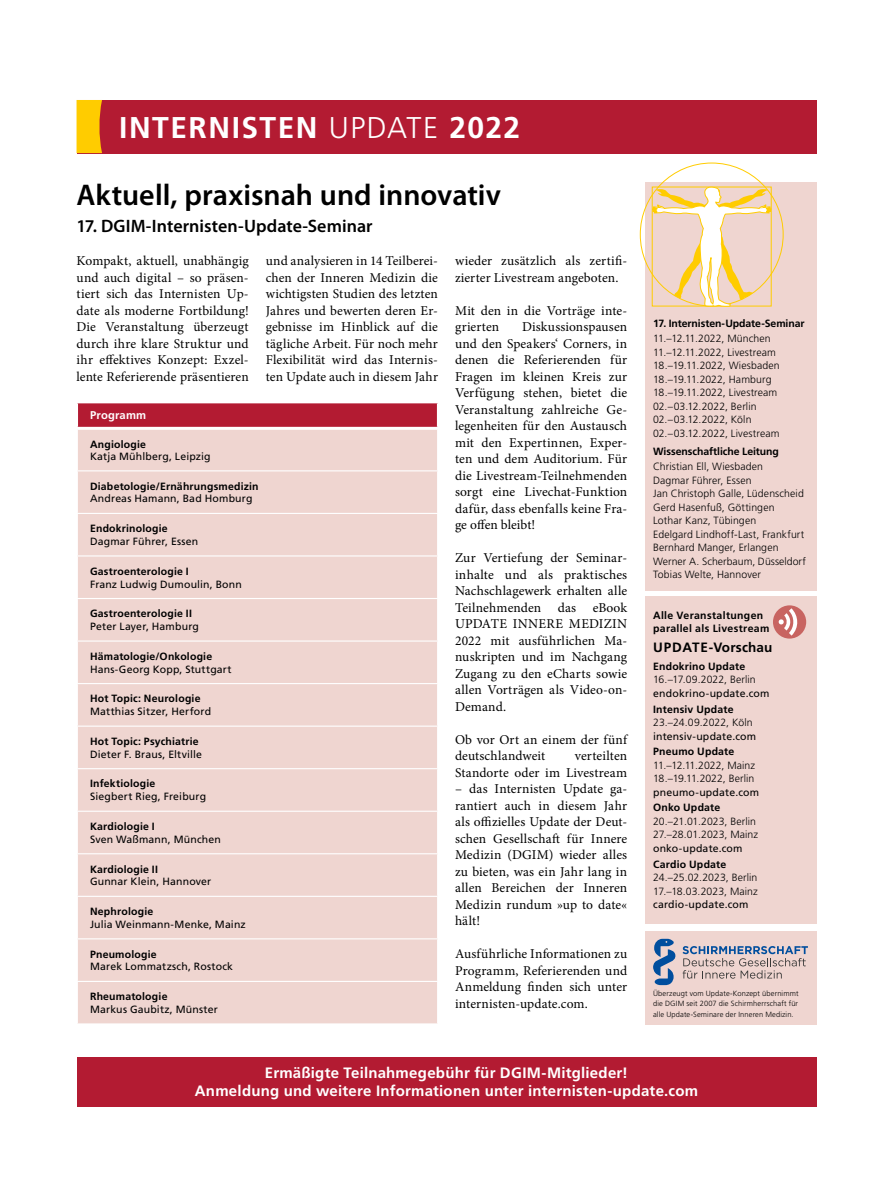
<style>
.page{position:relative;width:893px;height:1187px;background:#fff}
.page>*{position:absolute;margin:0;border:0;box-sizing:border-box;transform-origin:0 0}
.t1{font:600 30px "Myriad Pro";color:#000}
.t2{font:700 30px "Frutiger LT Std";letter-spacing:.05em;color:#fff}
.t3{font:600 18px "Myriad Pro";letter-spacing:.005em;color:#000}
.t4{font:700 15px/17.7px "Frutiger LT Std";letter-spacing:.015em;color:#fff;text-align:center}
.t5{font:13.5px/16.5px "Minion Pro";letter-spacing:.005em;color:#000;text-align:justify}
.t6{font:700 13.5px "Frutiger LT Std";letter-spacing:.01em;color:#000}
.t7{font:700 11.25px "Frutiger LT Std";letter-spacing:.015em;color:#fff}
.t8{font:300 10.5px/13.5px "Frutiger LT Std";letter-spacing:.01em;color:#000}
.t9{font:10.5px "Frutiger LT Std";letter-spacing:.015em;color:#000}
.t10{font:700 10.5px/13.5px "Frutiger LT Std";letter-spacing:.02em;color:#000}
.t11{font:700 10.5px "Frutiger LT Std";letter-spacing:-.01em;color:#000}
.t12{font:700 10.5px "Frutiger LT Std";letter-spacing:-.005em;color:#000}
.t13{font:300 7.5px/10.5px "Frutiger LT Std";letter-spacing:.015em;color:#000;text-align:justify}
.s1{font-weight:300}
</style>
<div class="page">
<div style="left:645px;top:182px;width:171px;height:409px;background:#efd5d0"></div>
<div style="left:645px;top:596px;width:171px;height:328px;background:#efd5d0"></div>
<div style="left:773px;top:605px;width:33px;height:33px;background:#c86461;border-radius:50%"></div>
<svg style="left:778px;top:608px;width:22px;height:27px"></svg>
<div style="left:77px;top:100px;width:739px;height:53px;background:#b31b32"></div>
<svg style="left:77px;top:100px;width:25px;height:53px"></svg>
<div style="left:77px;top:1057px;width:739px;height:49px;background:#b31b32"></div>
<div style="left:645px;top:930px;width:171px;height:94px;background:#efd5d0"></div>
<svg style="left:682px;top:946px;width:126px;height:32px"></svg>
<svg style="left:653px;top:938px;width:23px;height:47px"></svg>
<svg style="left:652px;top:186px;width:119px;height:121px"></svg>
<div style="left:77px;top:403px;width:361px;height:25px;background:#b31b32"></div>
<div style="left:78px;top:430px;width:359px;height:593px;background:#efd5d0"></div>
<hr style="left:77px;top:470px;width:361px;height:1px;background:#fff">
<hr style="left:77px;top:513px;width:361px;height:1px;background:#fff">
<hr style="left:77px;top:555px;width:361px;height:1px;background:#fff">
<hr style="left:77px;top:598px;width:361px;height:1px;background:#fff">
<hr style="left:77px;top:640px;width:361px;height:1px;background:#fff">
<hr style="left:77px;top:683px;width:361px;height:1px;background:#fff">
<hr style="left:77px;top:725px;width:361px;height:1px;background:#fff">
<hr style="left:77px;top:768px;width:361px;height:1px;background:#fff">
<hr style="left:77px;top:810px;width:361px;height:1px;background:#fff">
<hr style="left:77px;top:853px;width:361px;height:1px;background:#fff">
<hr style="left:77px;top:895px;width:361px;height:1px;background:#fff">
<hr style="left:77px;top:938px;width:361px;height:1px;background:#fff">
<hr style="left:77px;top:980px;width:361px;height:1px;background:#fff">
<hr style="left:77px;top:427px;width:361px;height:3px;background:#fff">
<svg style="left:77px;top:403px;width:1px;height:24px"></svg>
<svg style="left:437px;top:403px;width:1px;height:24px"></svg>
<h1 class="t2" style="left:119px;top:110px;width:403px">INTERNISTEN <span class="s1">UPDATE</span> 2022</h1>
<h1 class="t1" style="left:77px;top:176px;width:426px">Aktuell, praxisnah und innovativ</h1>
<h2 class="t3" style="left:77px;top:215px;width:298px">17. DGIM-Internisten-Update-Seminar</h2>
<p class="t5" style="left:77px;top:252px;width:174px">Kompakt, aktuell, unabhängig und auch digital – so präsen&shy;tiert sich das Internisten Up&shy;date als moderne Fortbildung!<br>Die Veranstaltung überzeugt durch ihre klare Struktur und ihr effektives Konzept: Exzel&shy;lente Referierende präsentieren</p>
<p class="t5" style="left:266px;top:252px;width:174px">und analysieren in 14 Teilberei&shy;chen der Inneren Medizin die wichtigsten Studien des letzten Jahres und bewerten deren Er&shy;gebnisse im Hinblick auf die tägliche Arbeit. Für noch mehr Flexibilität wird das Internis&shy;ten Update auch in diesem Jahr</p>
<p class="t5" style="left:455px;top:252px;width:174px">wieder zusätzlich als zertifi&shy;zierter Livestream angeboten.</p>
<p class="t5" style="left:455px;top:302px;width:174px">Mit den in die Vorträge inte&shy;grierten</p>
<p class="t5" style="left:455px;top:318px;width:174px;text-indent:67px">Diskussionspausen und den Speakers‘ Corners, in denen die Referierenden für Fragen im kleinen Kreis zur Verfügung stehen, bietet die Veranstaltung zahlreiche Ge&shy;legenheiten für den Austausch mit den Expertinnen, Exper&shy;ten und dem Auditorium. Für die Livestream-Teilnehmenden sorgt eine Livechat-Funktion dafür, dass ebenfalls keine Fra&shy;ge offen bleibt!</p>
<p class="t5" style="left:455px;top:549px;width:174px">Zur Vertiefung der Seminar&shy;inhalte und als praktisches Nachschlagewerk erhalten alle Teilnehmenden das eBook UPDATE INNERE MEDIZIN 2022 mit ausführlichen Ma&shy;nuskripten und im Nachgang Zugang zu den eCharts sowie allen Vorträgen als Video-on-Demand.</p>
<p class="t5" style="left:455px;top:731px;width:174px">Ob vor Ort an einem der fünf deutschlandweit</p>
<p class="t7" style="left:90px;top:409px;width:58px">Programm</p>
<p class="t10" style="left:90px;top:437px;width:58px">Angiologie</p>
<p class="t9" style="left:90px;top:450px;width:122px">Katja Mühlberg, Leipzig</p>
<p class="t10" style="left:90px;top:479px;width:170px">Diabetologie/Ernährungsmedizin</p>
<p class="t9" style="left:90px;top:492px;width:164px">Andreas Hamann, Bad Homburg</p>
<p class="t10" style="left:90px;top:522px;width:79px">Endokrinologie</p>
<p class="t9" style="left:90px;top:535px;width:110px">Dagmar Führer, Essen</p>
<p class="t10" style="left:90px;top:564px;width:100px">Gastroenterologie I</p>
<p class="t9" style="left:90px;top:577px;width:153px">Franz Ludwig Dumoulin, Bonn</p>
<p class="t10" style="left:90px;top:607px;width:104px">Gastroenterologie II</p>
<p class="t9" style="left:90px;top:620px;width:110px">Peter Layer, Hamburg</p>
<p class="t10" style="left:90px;top:649px;width:124px">Hämatologie/Onkologie</p>
<p class="t9" style="left:90px;top:662px;width:143px">Hans-Georg Kopp, Stuttgart</p>
<p class="t10" style="left:90px;top:692px;width:112px">Hot Topic: Neurologie</p>
<p class="t9" style="left:90px;top:705px;width:123px">Matthias Sitzer, Herford</p>
<p class="t10" style="left:90px;top:734px;width:110px">Hot Topic: Psychiatrie</p>
<p class="t9" style="left:90px;top:747px;width:114px">Dieter F. Braus, Eltville</p>
<p class="t10" style="left:90px;top:777px;width:67px">Infektiologie</p>
<p class="t9" style="left:90px;top:790px;width:118px">Siegbert Rieg, Freiburg</p>
<p class="t10" style="left:90px;top:819px;width:66px">Kardiologie I</p>
<p class="t9" style="left:90px;top:832px;width:132px">Sven Waßmann, München</p>
<p class="t10" style="left:90px;top:862px;width:70px">Kardiologie II</p>
<p class="t9" style="left:90px;top:875px;width:123px">Gunnar Klein, Hannover</p>
<p class="t10" style="left:90px;top:904px;width:65px">Nephrologie</p>
<p class="t9" style="left:90px;top:918px;width:157px">Julia Weinmann-Menke, Mainz</p>
<p class="t10" style="left:90px;top:947px;width:68px">Pneumologie</p>
<p class="t9" style="left:90px;top:960px;width:144px">Marek Lommatzsch, Rostock</p>
<p class="t10" style="left:90px;top:989px;width:79px">Rheumatologie</p>
<p class="t9" style="left:90px;top:1003px;width:129px">Markus Gaubitz, Münster</p>
<p class="t5" style="left:455px;top:747px;width:174px;text-align:right">verteilten<br>Standorte oder im Livestream</p>
<p class="t5" style="left:455px;top:780px;width:174px">– das Internisten Update ga&shy;rantiert auch in diesem Jahr als offizielles Update der Deut&shy;schen Gesellschaft für Innere Medizin (DGIM) wieder alles zu bieten, was ein Jahr lang in allen Bereichen der Inneren Medizin rundum »up to date« hält!</p>
<p class="t5" style="left:455px;top:945px;width:174px">Ausführliche Informationen zu Programm, Referierenden und Anmeldung finden sich unter internisten-update.com.</p>
<p class="t11" style="left:653px;top:317px;width:153px">17. Internisten-Update-Seminar</p>
<p class="t8" style="left:653px;top:332px;width:128px">11.–12.11.2022, München<br>11.–12.11.2022, Livestream<br>18.–19.11.2022, Wiesbaden<br>18.–19.11.2022, Hamburg<br>18.–19.11.2022, Livestream<br>02.–03.12.2022, Berlin<br>02.–03.12.2022, Köln<br>02.–03.12.2022, Livestream</p>
<p class="t12" style="left:653px;top:444px;width:127px">Wissenschaftliche Leitung</p>
<p class="t8" style="left:653px;top:460px;width:154px">Christian Ell, Wiesbaden<br>Dagmar Führer, Essen<br>Jan Christoph Galle, Lüdenscheid<br>Gerd Hasenfuß, Göttingen<br>Lothar Kanz, Tübingen<br>Edelgard Lindhoff-Last, Frankfurt<br>Bernhard Manger, Erlangen<br>Werner A. Scherbaum, Düsseldorf<br>Tobias Welte, Hannover</p>
<p class="t10" style="left:653px;top:608px;width:118px">Alle Veranstaltungen parallel als Livestream</p>
<p class="t6" style="left:653px;top:639px;width:121px">UPDATE-Vorschau</p>
<p class="t10" style="left:653px;top:659px;width:94px">Endokrino Update</p>
<p class="t8" style="left:653px;top:673px;width:104px">16.–17.09.2022, Berlin</p>
<p class="t9" style="left:653px;top:687px;width:118px">endokrino-update.com</p>
<p class="t10" style="left:653px;top:702px;width:82px">Intensiv Update</p>
<p class="t8" style="left:653px;top:715px;width:101px">23.–24.09.2022, Köln</p>
<p class="t9" style="left:653px;top:729px;width:105px">intensiv-update.com</p>
<p class="t10" style="left:653px;top:744px;width:83px">Pneumo Update</p>
<p class="t8" style="left:653px;top:758px;width:104px">11.–12.11.2022, Mainz<br>18.–19.11.2022, Berlin</p>
<p class="t9" style="left:653px;top:785px;width:108px">pneumo-update.com</p>
<p class="t10" style="left:653px;top:801px;width:69px">Onko Update</p>
<p class="t8" style="left:653px;top:814px;width:107px">20.–21.01.2023, Berlin<br>27.–28.01.2023, Mainz</p>
<p class="t9" style="left:653px;top:842px;width:91px">onko-update.com</p>
<p class="t10" style="left:653px;top:857px;width:75px">Cardio Update</p>
<p class="t8" style="left:653px;top:870px;width:106px">24.–25.02.2023, Berlin<br>17.–18.03.2023, Mainz</p>
<p class="t9" style="left:653px;top:898px;width:97px">cardio-update.com</p>
<p class="t13" style="left:653px;top:987px;width:147px">Überzeugt vom Update-Konzept übernimmt die DGIM seit 2007 die Schirmherrschaft für alle Update-Seminare der Inneren Medizin.</p>
<p class="t4" style="left:195px;top:1063px;width:505px">Ermäßigte Teilnahmegebühr für DGIM-Mitglieder!<br>Anmeldung und weitere Informationen unter internisten-update.com</p>
</div>
